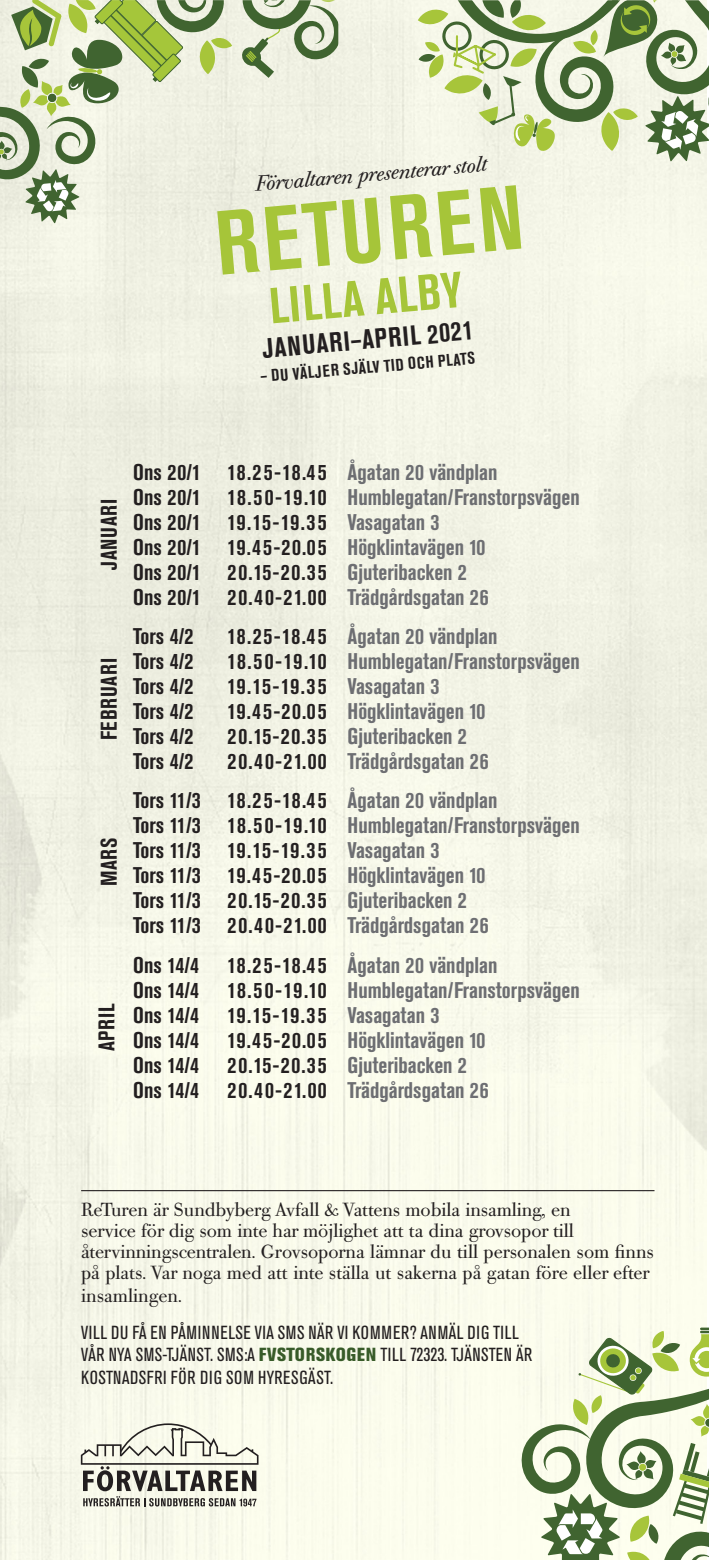
<style>
.page{position:relative;width:709px;height:1560px;background:#fff}
.page>*{position:absolute;margin:0;border:0;box-sizing:border-box;transform-origin:0 0}
.t1{font:700 condensed 90px "Akzidenz Grotesk Std";color:#a6c539}
.t2{font:700 condensed 50px "Akzidenz Grotesk Std";color:#a6c539}
.t3{font:700 condensed 27.5px "Akzidenz Grotesk Std";color:#231f20}
.t4{font:700 condensed 22.5px "Akzidenz Grotesk Std";letter-spacing:.025em;color:#231f20}
.t5{font:700 condensed 22.5px "Akzidenz Grotesk Std";color:#6d6e72}
.t6{font:italic 21.5px "Bodoni Old Face BQ";color:#231f20}
.t7{font:18.75px/21.5px "Bodoni Old Face BQ";letter-spacing:-.005em;color:#231f20}
.t8{font:condensed 18.75px/22.5px "Akzidenz Grotesk Std";letter-spacing:.03em;color:#231f20}
.t9{font:700 condensed 16.75px "Akzidenz Grotesk Std";color:#231f20}
.s1{font-weight:800;color:#385b29}
</style>
<div class="page">
<img style="left:0;top:0;width:706px;height:1559px">
<svg style="left:0;top:0;width:232px;height:223px;background:#ccd6b5"></svg>
<svg style="left:240px;top:0;width:98px;height:78px;background:#bbc7ad"></svg>
<svg style="left:521px;top:1327px;width:188px;height:232px;background:#c4d0b0"></svg>
<svg style="left:81px;top:1423px;width:177px;height:83px;background:#c3c3b8"></svg>
<svg style="left:418px;top:0;width:291px;height:161px;background:#c3cfad"></svg>
<hr style="left:81px;top:1189px;width:573px;height:1px;background:#231f20">
<p class="t6" style="left:253px;top:171px;width:234px;rotate:-5deg">Förvaltaren presenterar stolt</p>
<p class="t1" style="left:211px;top:192px;width:310px;rotate:-5deg">RETUREN</p>
<p class="t2" style="left:267px;top:278px;width:195px;rotate:-5deg">LILLA ALBY</p>
<p class="t3" style="left:261px;top:333px;width:213px;rotate:-5deg">JANUARI–APRIL 2021</p>
<p class="t9" style="left:259px;top:367px;width:217px;rotate:-5deg">– DU VÄLJER SJÄLV TID OCH PLATS</p>
<p class="t4" style="left:96px;top:569px;width:72px;rotate:-90deg">JANUARI</p>
<p class="t4" style="left:96px;top:740px;width:83px;rotate:-90deg">FEBRUARI</p>
<p class="t4" style="left:96px;top:886px;width:50px;rotate:-90deg">MARS</p>
<p class="t4" style="left:94px;top:1050px;width:49px;rotate:-90deg">APRIL</p>
<p class="t4" style="left:133px;top:459px;width:69px">Ons 20/1</p>
<p class="t4" style="left:133px;top:484px;width:69px">Ons 20/1</p>
<p class="t4" style="left:133px;top:509px;width:69px">Ons 20/1</p>
<p class="t4" style="left:133px;top:534px;width:69px">Ons 20/1</p>
<p class="t4" style="left:133px;top:559px;width:69px">Ons 20/1</p>
<p class="t4" style="left:133px;top:584px;width:69px">Ons 20/1</p>
<p class="t4" style="left:133px;top:623px;width:62px">Tors 4/2</p>
<p class="t4" style="left:133px;top:648px;width:62px">Tors 4/2</p>
<p class="t4" style="left:133px;top:673px;width:62px">Tors 4/2</p>
<p class="t4" style="left:133px;top:698px;width:62px">Tors 4/2</p>
<p class="t4" style="left:133px;top:723px;width:62px">Tors 4/2</p>
<p class="t4" style="left:133px;top:748px;width:62px">Tors 4/2</p>
<p class="t4" style="left:133px;top:787px;width:69px">Tors 11/3</p>
<p class="t4" style="left:133px;top:812px;width:69px">Tors 11/3</p>
<p class="t4" style="left:133px;top:837px;width:69px">Tors 11/3</p>
<p class="t4" style="left:133px;top:862px;width:69px">Tors 11/3</p>
<p class="t4" style="left:133px;top:887px;width:69px">Tors 11/3</p>
<p class="t4" style="left:133px;top:912px;width:69px">Tors 11/3</p>
<p class="t4" style="left:133px;top:951px;width:67px">Ons 14/4</p>
<p class="t4" style="left:133px;top:976px;width:67px">Ons 14/4</p>
<p class="t4" style="left:133px;top:1001px;width:67px">Ons 14/4</p>
<p class="t4" style="left:133px;top:1026px;width:67px">Ons 14/4</p>
<p class="t4" style="left:133px;top:1051px;width:67px">Ons 14/4</p>
<p class="t4" style="left:133px;top:1076px;width:67px">Ons 14/4</p>
<p class="t4" style="left:227px;top:459px;width:101px">18.25-18.45</p>
<p class="t4" style="left:227px;top:484px;width:101px">18.50-19.10</p>
<p class="t4" style="left:227px;top:509px;width:101px">19.15-19.35</p>
<p class="t4" style="left:227px;top:534px;width:101px">19.45-20.05</p>
<p class="t4" style="left:227px;top:559px;width:101px">20.15-20.35</p>
<p class="t4" style="left:227px;top:584px;width:101px">20.40-21.00</p>
<p class="t4" style="left:227px;top:623px;width:101px">18.25-18.45</p>
<p class="t4" style="left:227px;top:648px;width:101px">18.50-19.10</p>
<p class="t4" style="left:227px;top:673px;width:101px">19.15-19.35</p>
<p class="t4" style="left:227px;top:698px;width:101px">19.45-20.05</p>
<p class="t4" style="left:227px;top:723px;width:101px">20.15-20.35</p>
<p class="t4" style="left:227px;top:748px;width:101px">20.40-21.00</p>
<p class="t4" style="left:227px;top:787px;width:101px">18.25-18.45</p>
<p class="t4" style="left:227px;top:812px;width:101px">18.50-19.10</p>
<p class="t4" style="left:227px;top:837px;width:101px">19.15-19.35</p>
<p class="t4" style="left:227px;top:862px;width:101px">19.45-20.05</p>
<p class="t4" style="left:227px;top:887px;width:101px">20.15-20.35</p>
<p class="t4" style="left:227px;top:912px;width:101px">20.40-21.00</p>
<p class="t4" style="left:227px;top:951px;width:101px">18.25-18.45</p>
<p class="t4" style="left:227px;top:976px;width:101px">18.50-19.10</p>
<p class="t4" style="left:227px;top:1001px;width:101px">19.15-19.35</p>
<p class="t4" style="left:227px;top:1026px;width:101px">19.45-20.05</p>
<p class="t4" style="left:227px;top:1051px;width:101px">20.15-20.35</p>
<p class="t4" style="left:227px;top:1076px;width:101px">20.40-21.00</p>
<p class="t5" style="left:347px;top:459px;width:151px">Ågatan 20 vändplan</p>
<p class="t5" style="left:347px;top:484px;width:234px">Humblegatan/Franstorpsvägen</p>
<p class="t5" style="left:347px;top:509px;width:93px">Vasagatan 3</p>
<p class="t5" style="left:347px;top:534px;width:139px">Högklintavägen 10</p>
<p class="t5" style="left:347px;top:559px;width:121px">Gjuteribacken 2</p>
<p class="t5" style="left:347px;top:584px;width:142px">Trädgårdsgatan 26</p>
<p class="t5" style="left:347px;top:623px;width:151px">Ågatan 20 vändplan</p>
<p class="t5" style="left:347px;top:648px;width:234px">Humblegatan/Franstorpsvägen</p>
<p class="t5" style="left:347px;top:673px;width:93px">Vasagatan 3</p>
<p class="t5" style="left:347px;top:698px;width:139px">Högklintavägen 10</p>
<p class="t5" style="left:347px;top:723px;width:121px">Gjuteribacken 2</p>
<p class="t5" style="left:347px;top:748px;width:142px">Trädgårdsgatan 26</p>
<p class="t5" style="left:347px;top:787px;width:151px">Ågatan 20 vändplan</p>
<p class="t5" style="left:347px;top:812px;width:234px">Humblegatan/Franstorpsvägen</p>
<p class="t5" style="left:347px;top:837px;width:93px">Vasagatan 3</p>
<p class="t5" style="left:347px;top:862px;width:139px">Högklintavägen 10</p>
<p class="t5" style="left:347px;top:887px;width:121px">Gjuteribacken 2</p>
<p class="t5" style="left:347px;top:912px;width:142px">Trädgårdsgatan 26</p>
<p class="t5" style="left:347px;top:951px;width:151px">Ågatan 20 vändplan</p>
<p class="t5" style="left:347px;top:976px;width:234px">Humblegatan/Franstorpsvägen</p>
<p class="t5" style="left:347px;top:1001px;width:93px">Vasagatan 3</p>
<p class="t5" style="left:347px;top:1026px;width:139px">Högklintavägen 10</p>
<p class="t5" style="left:347px;top:1051px;width:121px">Gjuteribacken 2</p>
<p class="t5" style="left:347px;top:1076px;width:142px">Trädgårdsgatan 26</p>
<p class="t7" style="left:81px;top:1198px;width:574px">ReTuren är Sundbyberg Avfall &amp; Vattens mobila insamling, en<br>service för dig som inte har möjlighet att ta dina grovsopor till återvinningscentralen. Grovsoporna lämnar du till personalen som finns på plats. Var noga med att inte ställa ut sakerna på gatan före eller efter insamlingen.</p>
<p class="t8" style="left:81px;top:1320px;width:452px">VILL DU FÅ EN PÅMINNELSE VIA SMS NÄR VI KOMMER? ANMÄL DIG TILL<br>VÅR NYA SMS-TJÄNST. SMS:A <span class="s1">FVSTORSKOGEN</span> TILL 72323. TJÄNSTEN ÄR<br>KOSTNADSFRI FÖR DIG SOM HYRESGÄST.</p>
</div>
